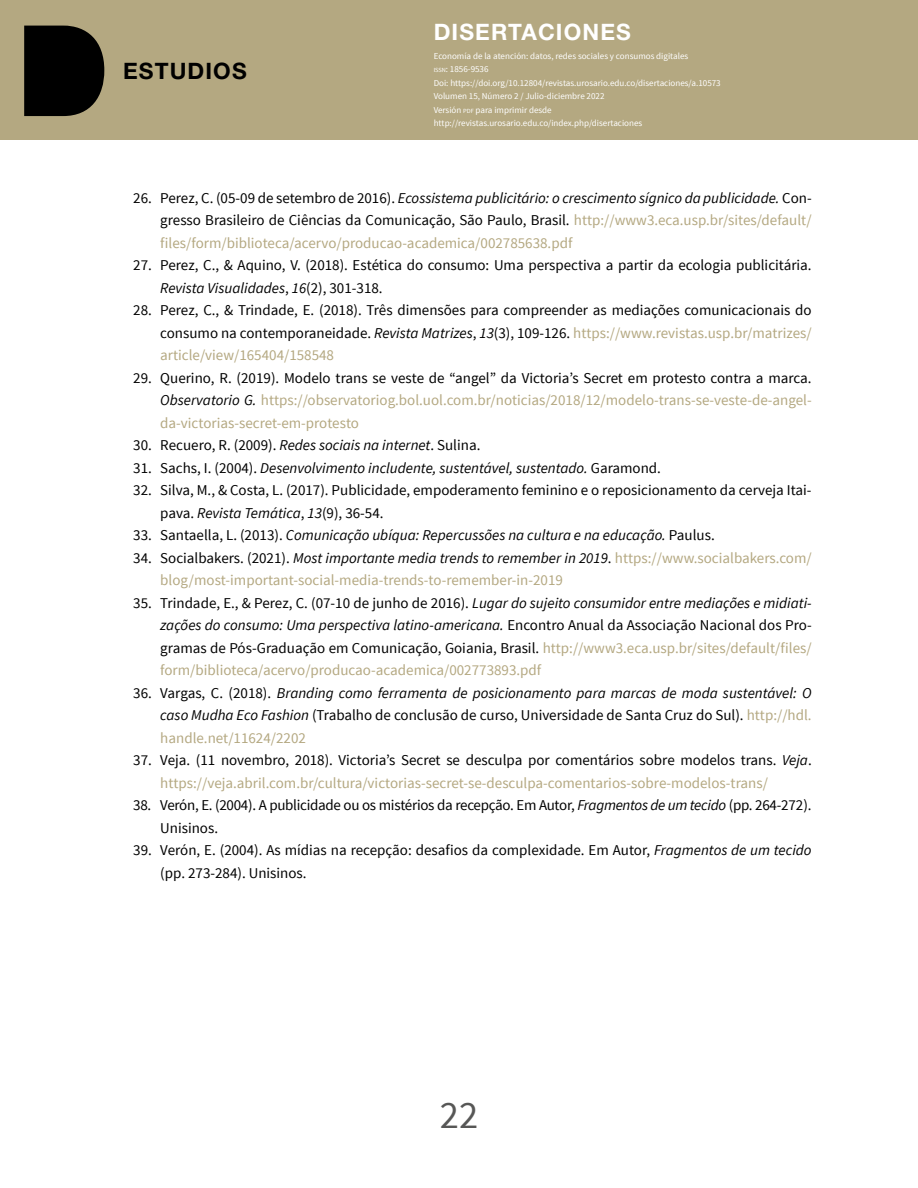
<style>
.page{position:relative;width:918px;height:1188px;background:#fff}
.page>*{position:absolute;margin:0;border:0;box-sizing:border-box;transform-origin:0 0}
.t1{font:38.4px "Source Sans Pro";color:#575756}
.t2{font:700 22.65px "Helvetica Neue LT Std";letter-spacing:.05em;color:#fff}
.t3{font:700 22.65px "Helvetica Neue LT Std";letter-spacing:.05em;color:#000}
.t4{font:15px/22.5px "Source Sans Pro";color:#000}
.t5{font:15px/22.5px "Source Sans Pro";color:#b4a881;text-align:justify}
.t6{font:italic 15px/22.5px "Source Sans Pro";color:#000;text-align:justify}
.t7{font:15px/22.5px "Source Sans Pro";letter-spacing:-.02em;color:#000}
.t8{font:9px/13.5px "Source Sans Pro";color:#fff}
.s1{font-size:6.3px}
.s2{color:#000}
.s3{font-style:italic;color:#000}
.s4{font-style:italic}
.s5{color:#b4a881}
.s6{font-style:normal}
.s7{font-style:normal;color:#b4a881}
</style>
<div class="page">
<div style="left:0;top:0;width:918px;height:139px;background:#b4a881"></div>
<svg style="left:24px;top:26px;width:80px;height:90px;background:#100f0b"></svg>
<h2 class="t3" style="left:123px;top:57px;width:125px">ESTUDIOS</h2>
<h2 class="t2" style="left:434px;top:18px;width:199px">DISERTACIONES</h2>
<p class="t8" style="left:434px;top:49px;width:289px">Economía de la atención: datos, redes sociales y consumos digitales<br><span class="s1">ISSN</span>: 1856-9536<br>Doi: https://doi.org/10.12804/revistas.urosario.edu.co/disertaciones/a.10573<br>Volumen 15, Número 2 / Julio-diciembre 2022<br>Versión <span class="s1">PDF</span> para imprimir desde http://revistas.urosario.edu.co/index.php/disertaciones</p>
<p class="t5" style="left:160px;top:187px;width:653px;text-indent:-27px"><span class="s2">26. Perez, C. (05-09 de setembro de 2016).</span> <span class="s3">Ecossistema publicitário: o crescimento sígnico da publicidade.</span> <span class="s2">Con&shy;gresso Brasileiro de Ciências da Comunicação, São Paulo, Brasil.</span> http://www3.eca.usp.br/sites/default/ files/form/biblioteca/acervo/producao-academica/002785638.pdf</p>
<p class="t4" style="left:160px;top:254px;width:653px;text-indent:-27px">27. Perez, C., &amp; Aquino, V. (2018). Estética do consumo: Uma perspectiva a partir da ecologia publicitária.<br><span class="s4">Revista Visualidades</span>, <span class="s4">16</span>(2), 301-318.</p>
<p class="t4" style="left:160px;top:299px;width:653px;text-align:justify;text-indent:-27px">28. Perez, C., &amp; Trindade, E. (2018). Três dimensões para compreender as mediações comunicacionais do consumo na contemporaneidade. <span class="s4">Revista Matrizes</span>, <span class="s4">13</span>(3), 109-126. <span class="s5">https://www.revistas.usp.br/matrizes/ article/view/165404/158548</span></p>
<p class="t5" style="left:160px;top:367px;width:653px;text-indent:-27px"><span class="s2">29. Querino, R. (2019). Modelo trans se veste de “angel” da Victoria’s Secret em protesto contra a marca.<br></span><span class="s3">Observatorio G.</span> https://observatoriog.bol.uol.com.br/noticias/2018/12/modelo-trans-se-veste-de-angel&shy;da-victorias-secret-em-protesto</p>
<p class="t4" style="left:133px;top:434px;width:349px">30. Recuero, R. (2009). <span class="s4">Redes sociais na internet</span>. Sulina.</p>
<p class="t6" style="left:133px;top:456px;width:529px"><span class="s6">31. Sachs, I. (2004).</span> Desenvolvimento includente, sustentável, sustentado. <span class="s6">Garamond.</span></p>
<p class="t4" style="left:160px;top:479px;width:653px;text-indent:-27px">32. Silva, M., &amp; Costa, L. (2017). Publicidade, empoderamento feminino e o reposicionamento da cerveja Itai&shy;pava. <span class="s4">Revista Temática</span>, <span class="s4">13</span>(9), 36-54.</p>
<p class="t6" style="left:133px;top:524px;width:583px"><span class="s6">33. Santaella, L. (2013).</span> Comunicação ubíqua: Repercussões na cultura e na educação. <span class="s6">Paulus.</span></p>
<p class="t5" style="left:160px;top:547px;width:653px;text-indent:-27px"><span class="s2">34. Socialbakers. (2021).</span> <span class="s3">Most importante media trends to remember in 2019</span><span class="s2">.</span> https://www.socialbakers.com/ blog/most-important-social-media-trends-to-remember-in-2019</p>
<p class="t4" style="left:160px;top:592px;width:653px;text-align:justify;text-indent:-27px">35. Trindade, E., &amp; Perez, C. (07-10 de junho de 2016). <span class="s4">Lugar do sujeito consumidor entre mediações e midiati&shy;zações do consumo: Uma perspectiva latino-americana.</span> Encontro Anual da Associação Nacional dos Pro&shy;gramas de Pós-Graduação em Comunicação, Goiania, Brasil. <span class="s5">http://www3.eca.usp.br/sites/default/files/ form/biblioteca/acervo/producao-academica/002773893.pdf</span></p>
<p class="t6" style="left:160px;top:681px;width:653px;text-indent:-27px"><span class="s6">36. Vargas, C. (2018).</span> Branding como ferramenta de posicionamento para marcas de moda sustentável: O caso Mudha Eco Fashion <span class="s6">(Trabalho de conclusão de curso, Universidade de Santa Cruz do Sul).</span> <span class="s7">http://hdl. handle.net/11624/2202</span></p>
<p class="t5" style="left:160px;top:749px;width:653px;text-indent:-27px"><span class="s2">37. Veja. (11 novembro, 2018). Victoria’s Secret se desculpa por comentários sobre modelos trans.</span> <span class="s3">Veja</span><span class="s2">. </span>https://veja.abril.com.br/cultura/victorias-secret-se-desculpa-comentarios-sobre-modelos-trans/</p>
<p class="t7" style="left:160px;top:794px;width:653px;text-indent:-27px">38. Verón, E. (2004). A publicidade ou os mistérios da recepção. Em Autor, <span class="s4">Fragmentos de um tecido</span> (pp. 264-272).<br>Unisinos.</p>
<p class="t4" style="left:160px;top:839px;width:653px;text-indent:-27px">39. Verón, E. (2004). As mídias na recepção: desafios da complexidade. Em Autor, <span class="s4">Fragmentos de um tecido </span>(pp. 273-284). Unisinos.</p>
<h1 class="t1" style="left:440px;top:1092px;width:40px">22</h1>
</div>
